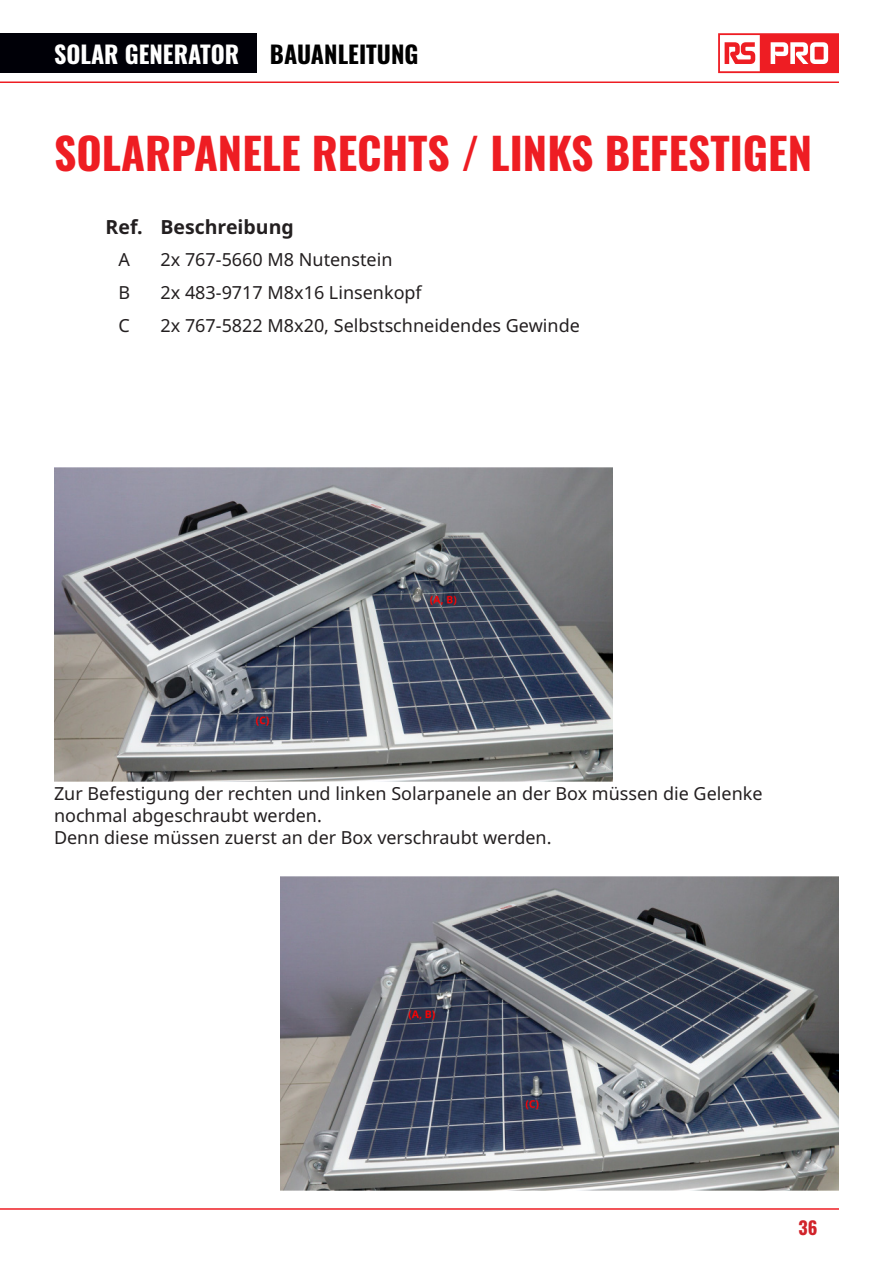
<style>
.page{position:relative;width:893px;height:1263px;background:#fff}
.page>*{position:absolute;margin:0;border:0;box-sizing:border-box;transform-origin:0 0}
.Category_H1{font:700 43.5px "Oswald";color:#ee1d23}
.t1{font:700 24px "Oswald";color:#fff}
.t2{font:700 24px "Oswald";color:#000}
.t3{font:700 19.5px "Noto Sans";color:#231f20}
.t4{font:18px/21.6px "Noto Sans";color:#231f20}
.t5{font:700 18px "Oswald";color:#d1232a}
</style>
<div class="page">
<svg style="left:718px;top:33px;width:121px;height:40px"></svg>
<div style="left:0;top:33px;width:257px;height:40px;background:#000007"></div>
<hr style="left:0;top:81px;width:839px;height:2px;background:#ee1d23">
<hr style="left:0;top:1208px;width:839px;height:2px;background:#ee1d23">
<img style="left:54px;top:467px;width:558px;height:314px">
<img style="left:281px;top:876px;width:558px;height:314px">
<h2 class="t1" style="left:54px;top:42px;width:187px">SOLAR GENERATOR</h2>
<h2 class="t2" style="left:270px;top:42px;width:150px">BAUANLEITUNG</h2>
<p class="Category_H1" style="left:54px;top:131px;width:760px">SOLARPANELE RECHTS / LINKS BEFESTIGEN</p>
<p class="t3" style="left:106px;top:216px;width:39px">Ref.</p>
<p class="t3" style="left:160px;top:216px;width:135px">Beschreibung</p>
<p class="t4" style="left:118px;top:249px;width:13px">A</p>
<p class="t4" style="left:160px;top:249px;width:233px">2x 767-5660 M8 Nutenstein</p>
<p class="t4" style="left:118px;top:282px;width:13px">B</p>
<p class="t4" style="left:160px;top:282px;width:263px">2x 483-9717 M8x16 Linsenkopf</p>
<p class="t4" style="left:118px;top:315px;width:13px">C</p>
<p class="t4" style="left:160px;top:315px;width:421px">2x 767-5822 M8x20, Selbstschneidendes Gewinde</p>
<p class="t4" style="left:54px;top:783px;width:710px">Zur Befestigung der rechten und linken Solarpanele an der Box müssen die Gelenke nochmal abgeschraubt werden.</p>
<p class="t4" style="left:54px;top:827px;width:499px">Denn diese müssen zuerst an der Box verschraubt werden.</p>
<p class="t5" style="left:798px;top:1218px;width:20px">36</p>
</div>
